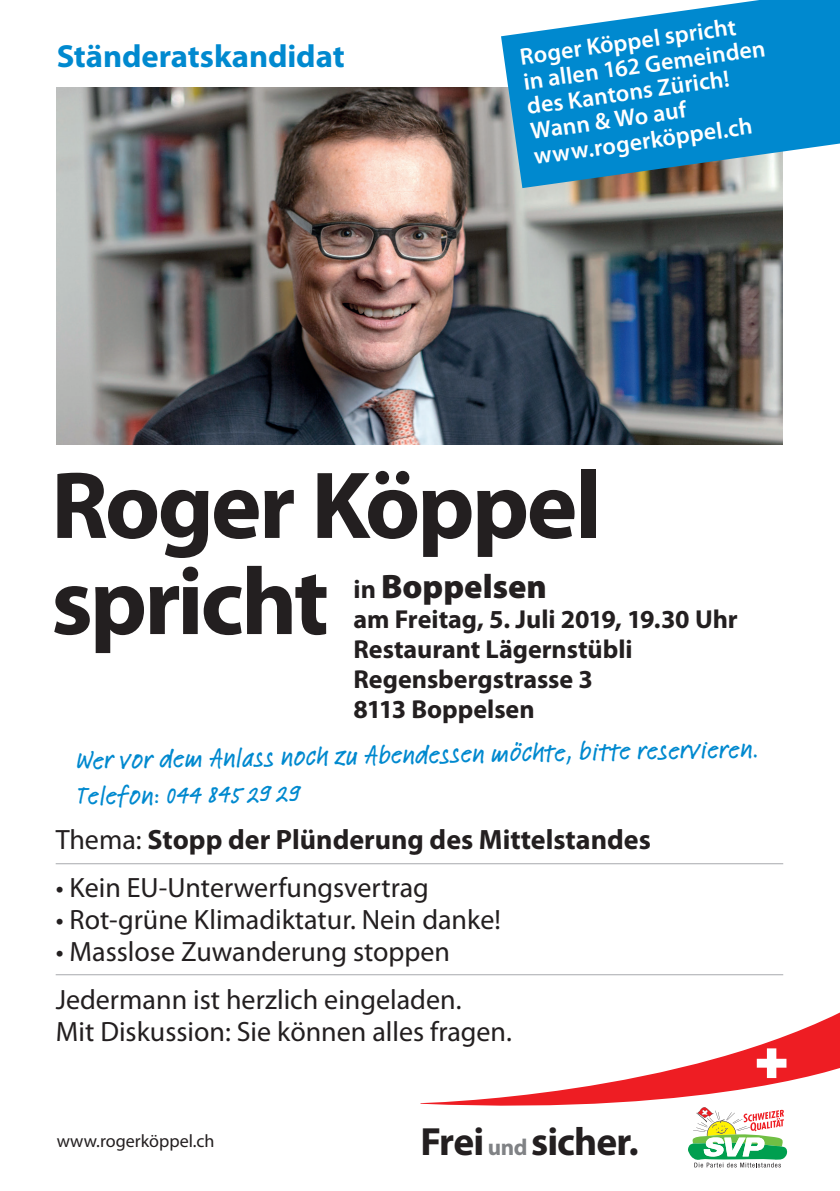
<style>
.page{position:relative;width:840px;height:1191px;background:#fff}
.page>*{position:absolute;margin:0;border:0;box-sizing:border-box;transform-origin:0 0}
.t1{font:700 96px/96px "Myriad Pro";letter-spacing:-.03em;color:#231f20}
.t2{font:700 39.4px "Myriad Pro";letter-spacing:-.025em;color:#231f20}
.t3{font:900 34px "Myriad Pro";color:#231f20}
.t4{font:700 32px "Myriad Pro";letter-spacing:-.005em;color:#0089cf}
.t5{font:28px/48px "Myriad Pro";color:#231f20}
.t6{font:700 28px "Myriad Pro";color:#231f20}
.t7{font:500 27px/35.6px "Feltpen LT";color:#0089cf}
.t8{font:700 26px/30px "Myriad Pro";color:#231f20}
.t9{font:600 23.8px/25px "Myriad Pro";color:#fff}
.t10{font:18px "Myriad Pro";color:#231f20}
.s1{font-weight:700;font-size:26px}
.s2{font-weight:400}
.s3{font-size:23px;color:#808285}
</style>
<div class="page">
<svg style="left:688px;top:1116px;width:99px;height:51px"></svg>
<svg style="left:420px;top:1013px;width:419px;height:103px"></svg>
<svg style="left:756px;top:1048px;width:30px;height:30px"></svg>
<img style="left:57px;top:87px;width:725px;height:357px">
<svg style="left:500px;top:0;width:339px;height:188px;background:#2d97cd"></svg>
<hr style="left:56px;top:863px;width:726px;height:1px;background:#a8a9ad">
<hr style="left:56px;top:974px;width:726px;height:1px;background:#a8a9ad">
<p class="t4" style="left:57px;top:35px;width:289px">Ständeratskandidat</p>
<p class="t9" style="left:518px;top:44px;width:245px;rotate:-8deg">Roger Köppel spricht<br>in allen 162 Gemeinden des Kantons Zürich!<br>Wann &amp; Wo auf www.rogerköppel.ch</p>
<h1 class="t1" style="left:51px;top:454px;width:551px">Roger Köppel spricht</h1>
<p class="t3" style="left:353px;top:563px;width:195px"><span class="s1">in</span> Boppelsen</p>
<p class="t8" style="left:353px;top:603px;width:385px">am Freitag, 5. Juli 2019, 19.30 Uhr<br>Restaurant Lägernstübli<br>Regensbergstrasse 3<br>8113 Boppelsen</p>
<p class="t7" style="left:76px;top:741px;width:683px;rotate:-1deg">Wer vor dem Anlass noch zu Abendessen möchte, bitte reservieren.<br>Telefon: 044 845 29 29</p>
<p class="t6" style="left:56px;top:821px;width:596px"><span class="s2">Thema:</span> Stopp der Plünderung des Mittelstandes</p>
<p class="t5" style="left:56px;top:862px;width:374px">• Kein EU-Unterwerfungsvertrag</p>
<p class="t5" style="left:56px;top:894px;width:446px">• Rot-grüne Klimadiktatur. Nein danke!</p>
<p class="t5" style="left:56px;top:926px;width:407px">• Masslose Zuwanderung stoppen<br>Jedermann ist herzlich eingeladen.</p>
<p class="t5" style="left:56px;top:1006px;width:457px">Mit Diskussion: Sie können alles fragen.</p>
<p class="t10" style="left:57px;top:1130px;width:159px">www.rogerköppel.ch</p>
<h2 class="t2" style="left:420px;top:1116px;width:220px">Frei <span class="s3">und</span> sicher.</h2>
</div>
